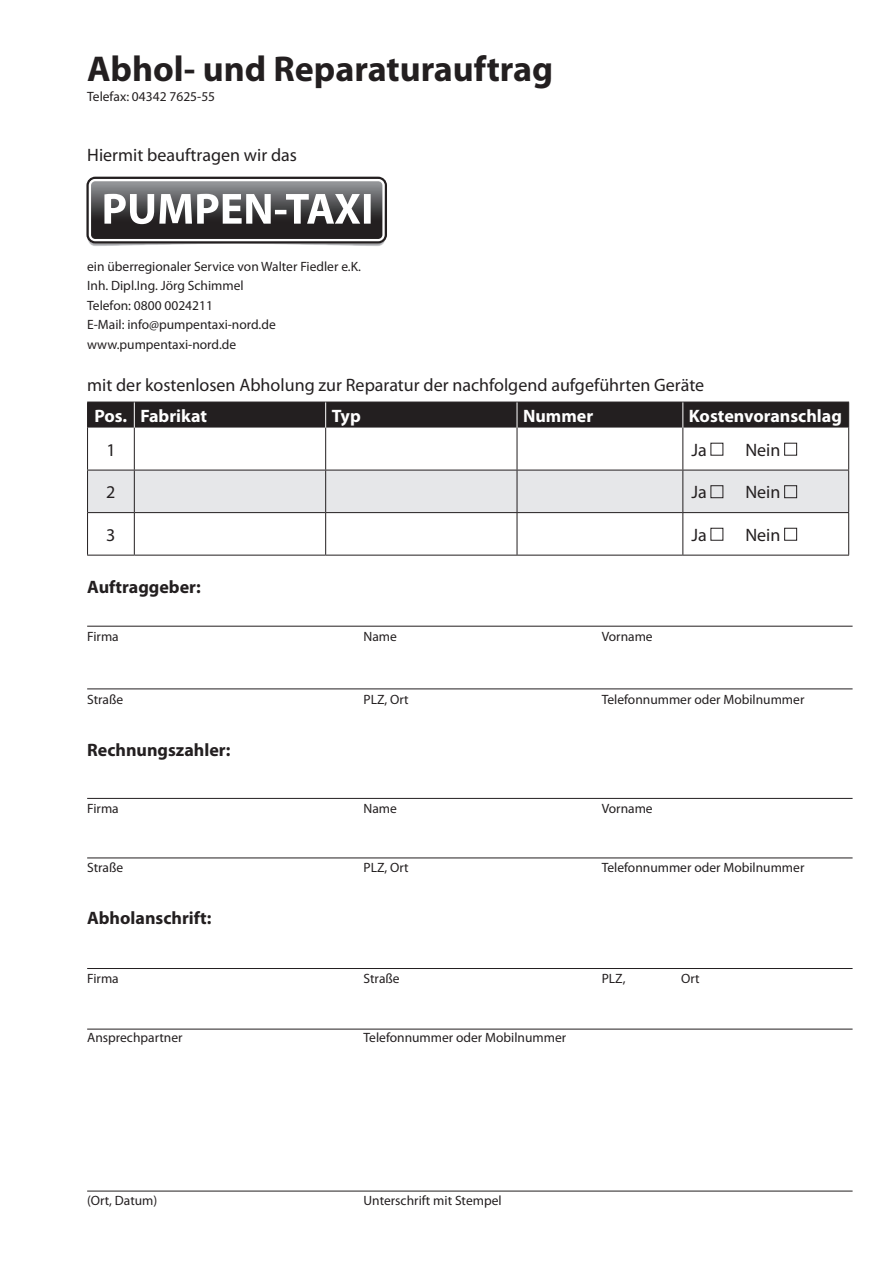
<style>
.page{position:relative;width:893px;height:1263px;background:#fff}
.page>*{position:absolute;margin:0;border:0;box-sizing:border-box;transform-origin:0 0}
.t1{font:700 36px "Myriad Pro";color:#231f20}
.t2{font:18px "Myriad Pro";color:#231f20}
.t3{font:700 18px "Myriad Pro";color:#231f20}
.t4{font:700 18px "Myriad Pro";color:#fff}
.t5{font:13.5px/19.5px "Myriad Pro";color:#231f20}
</style>
<div class="page">
<svg style="left:88px;top:471px;width:760px;height:84px"></svg>
<hr style="left:87px;top:428px;width:1px;height:42px;background:#231f20">
<hr style="left:848px;top:428px;width:1px;height:42px;background:#231f20">
<hr style="left:87px;top:470px;width:1px;height:42px;background:#231f20">
<hr style="left:848px;top:470px;width:1px;height:42px;background:#231f20">
<hr style="left:87px;top:513px;width:1px;height:42px;background:#231f20">
<hr style="left:848px;top:513px;width:1px;height:42px;background:#231f20">
<hr style="left:87px;top:470px;width:47px;height:1px;background:#231f20">
<hr style="left:134px;top:470px;width:192px;height:1px;background:#231f20">
<hr style="left:326px;top:470px;width:191px;height:1px;background:#231f20">
<hr style="left:517px;top:470px;width:166px;height:1px;background:#231f20">
<hr style="left:683px;top:470px;width:166px;height:1px;background:#231f20">
<hr style="left:87px;top:512px;width:47px;height:1px;background:#231f20">
<hr style="left:134px;top:512px;width:192px;height:1px;background:#231f20">
<hr style="left:326px;top:512px;width:191px;height:1px;background:#231f20">
<hr style="left:517px;top:512px;width:166px;height:1px;background:#231f20">
<hr style="left:683px;top:512px;width:166px;height:1px;background:#231f20">
<hr style="left:134px;top:428px;width:1px;height:42px;background:#231f20">
<hr style="left:325px;top:428px;width:1px;height:42px;background:#231f20">
<hr style="left:517px;top:428px;width:1px;height:42px;background:#231f20">
<hr style="left:682px;top:428px;width:1px;height:42px;background:#231f20">
<hr style="left:134px;top:470px;width:1px;height:42px;background:#231f20">
<hr style="left:325px;top:470px;width:1px;height:42px;background:#231f20">
<hr style="left:517px;top:470px;width:1px;height:42px;background:#231f20">
<hr style="left:682px;top:470px;width:1px;height:42px;background:#231f20">
<hr style="left:134px;top:513px;width:1px;height:42px;background:#231f20">
<hr style="left:325px;top:513px;width:1px;height:42px;background:#231f20">
<hr style="left:517px;top:513px;width:1px;height:42px;background:#231f20">
<hr style="left:682px;top:513px;width:1px;height:42px;background:#231f20">
<hr style="left:87px;top:555px;width:47px;height:1px;background:#231f20">
<hr style="left:134px;top:555px;width:192px;height:1px;background:#231f20">
<hr style="left:326px;top:555px;width:191px;height:1px;background:#231f20">
<hr style="left:517px;top:555px;width:166px;height:1px;background:#231f20">
<hr style="left:683px;top:555px;width:166px;height:1px;background:#231f20">
<div style="left:87px;top:402px;width:762px;height:26px;background:#231f20"></div>
<div style="left:784px;top:443px;width:13px;height:13px;border:1px solid #231f20"></div>
<div style="left:710px;top:485px;width:13px;height:13px;border:1px solid #231f20"></div>
<div style="left:784px;top:485px;width:13px;height:13px;border:1px solid #231f20"></div>
<div style="left:710px;top:528px;width:13px;height:13px;border:1px solid #231f20"></div>
<div style="left:784px;top:528px;width:13px;height:13px;border:1px solid #231f20"></div>
<img style="left:90px;top:244px;width:293px;height:2px">
<svg style="left:86px;top:177px;width:301px;height:67px"></svg>
<hr style="left:87px;top:626px;width:766px;height:1px;background:#231f20">
<hr style="left:87px;top:688px;width:766px;height:1px;background:#231f20">
<hr style="left:87px;top:798px;width:766px;height:1px;background:#231f20">
<hr style="left:87px;top:857px;width:766px;height:1px;background:#231f20">
<hr style="left:87px;top:968px;width:766px;height:1px;background:#231f20">
<hr style="left:87px;top:1029px;width:766px;height:1px;background:#231f20">
<hr style="left:87px;top:1191px;width:766px;height:1px;background:#231f20">
<h1 class="t1" style="left:87px;top:45px;width:468px">Abhol- und Reparaturauftrag</h1>
<p class="t5" style="left:87px;top:86px;width:130px">Telefax: 04342 7625-55</p>
<h2 class="t2" style="left:87px;top:144px;width:211px">Hiermit beauftragen wir das</h2>
<p class="t5" style="left:87px;top:256px;width:275px">ein überregionaler Service von Walter Fiedler e.K.<br>Inh. Dipl.Ing. Jörg Schimmel<br>Telefon: 0800 0024211<br>E-Mail: info@pumpentaxi-nord.de www.pumpentaxi-nord.de</p>
<h2 class="t2" style="left:87px;top:374px;width:619px">mit der kostenlosen Abholung zur Reparatur der nachfolgend aufgeführten Geräte</h2>
<h2 class="t4" style="left:95px;top:404px;width:114px">Pos. Fabrikat</h2>
<h2 class="t4" style="left:332px;top:404px;width:31px">Typ</h2>
<h2 class="t4" style="left:523px;top:404px;width:72px">Nummer</h2>
<h2 class="t4" style="left:689px;top:404px;width:154px">Kostenvoranschlag</h2>
<h2 class="t2" style="left:106px;top:438px;width:11px">1</h2>
<h2 class="t2" style="left:691px;top:438px;width:17px">Ja</h2>
<h2 class="t2" style="left:745px;top:438px;width:37px">Nein</h2>
<h2 class="t2" style="left:106px;top:481px;width:11px">2</h2>
<h2 class="t2" style="left:691px;top:481px;width:17px">Ja</h2>
<h2 class="t2" style="left:745px;top:481px;width:37px">Nein</h2>
<h2 class="t2" style="left:106px;top:523px;width:11px">3</h2>
<h2 class="t2" style="left:691px;top:523px;width:17px">Ja</h2>
<h2 class="t2" style="left:745px;top:523px;width:37px">Nein</h2>
<h2 class="t3" style="left:87px;top:575px;width:115px">Auftraggeber:</h2>
<p class="t5" style="left:87px;top:627px;width:33px">Firma</p>
<p class="t5" style="left:364px;top:627px;width:35px">Name</p>
<p class="t5" style="left:602px;top:627px;width:52px">Vorname</p>
<p class="t5" style="left:87px;top:690px;width:38px">Straße</p>
<p class="t5" style="left:364px;top:690px;width:47px">PLZ, Ort</p>
<p class="t5" style="left:602px;top:690px;width:204px">Telefonnummer oder Mobilnummer</p>
<h2 class="t3" style="left:87px;top:738px;width:145px">Rechnungszahler:</h2>
<p class="t5" style="left:87px;top:799px;width:33px">Firma</p>
<p class="t5" style="left:364px;top:799px;width:35px">Name</p>
<p class="t5" style="left:602px;top:799px;width:52px">Vorname</p>
<p class="t5" style="left:87px;top:858px;width:38px">Straße</p>
<p class="t5" style="left:364px;top:858px;width:47px">PLZ, Ort</p>
<p class="t5" style="left:602px;top:858px;width:204px">Telefonnummer oder Mobilnummer</p>
<h2 class="t3" style="left:87px;top:906px;width:126px">Abholanschrift:</h2>
<p class="t5" style="left:87px;top:968px;width:33px">Firma</p>
<p class="t5" style="left:364px;top:968px;width:38px">Straße</p>
<p class="t5" style="left:602px;top:968px;width:25px">PLZ,</p>
<p class="t5" style="left:681px;top:968px;width:20px">Ort</p>
<p class="t5" style="left:87px;top:1027px;width:97px">Ansprechpartner</p>
<p class="t5" style="left:364px;top:1027px;width:204px">Telefonnummer oder Mobilnummer</p>
<p class="t5" style="left:87px;top:1190px;width:72px">(Ort, Datum)</p>
<p class="t5" style="left:364px;top:1190px;width:140px">Unterschrift mit Stempel</p>
</div>
